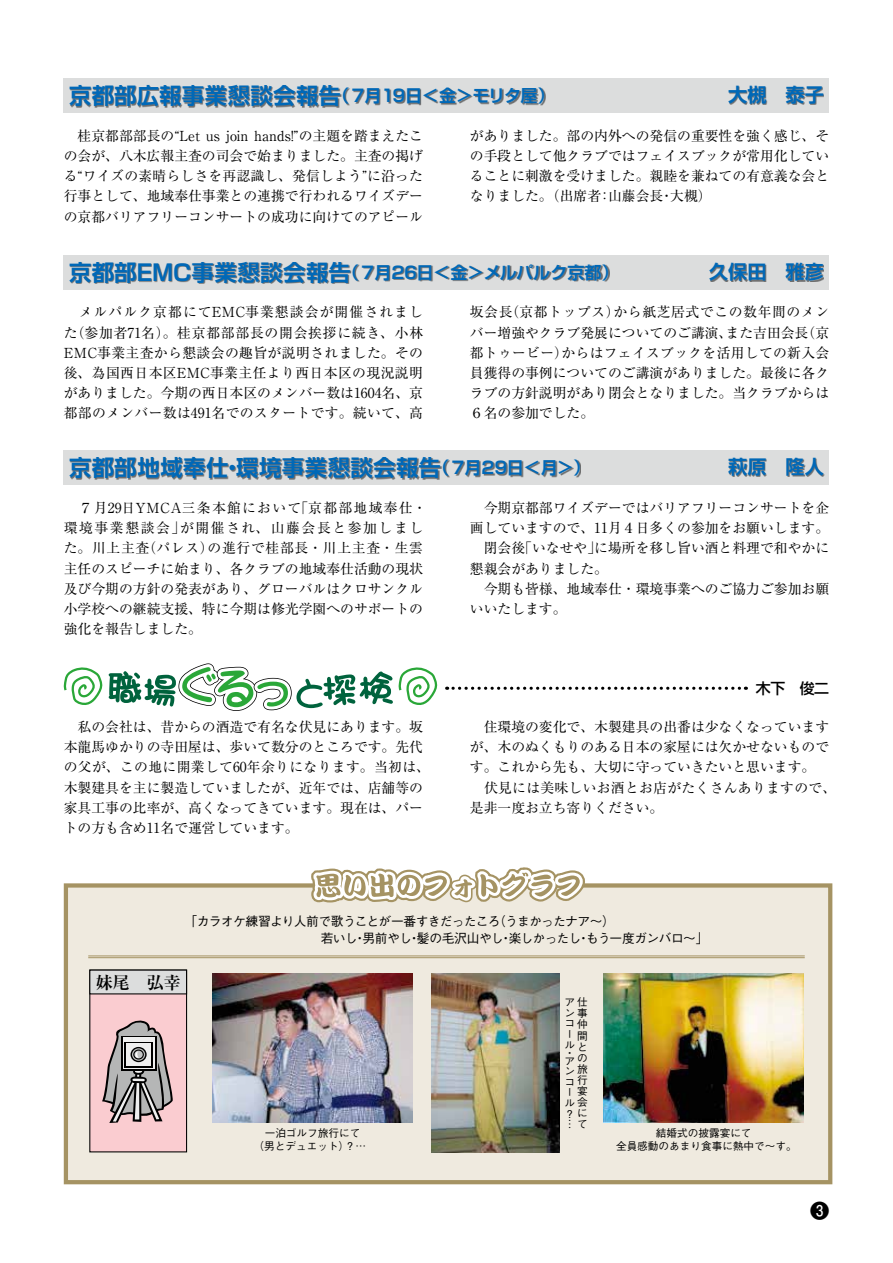
<style>
.page{position:relative;width:893px;height:1263px;background:#fff}
.page>*{position:absolute;margin:0;border:0;box-sizing:border-box;transform-origin:0 0}
.t1{font:700 22.35px "Shin Go Pro De";letter-spacing:.015em;color:#0068b7}
.t2{font:700 19.2px "Shin Go Pro De";color:#0068b7}
.t3{font:700 19.2px "Futo Go B101 Pro";color:#000}
.t4{font:700 16.95px "Shin Go Pro De";letter-spacing:-.005em;color:#0068b7}
.t5{font:700 16.95px "Shin Go Pro De";letter-spacing:-.065em;color:#0068b7}
.t6{font:700 16.95px "Shin Go Pro De";letter-spacing:-.03em;color:#0068b7}
.t7{font:700 16.95px "Ryumin Pro";color:#000}
.t8{font:500 14.85px "Shin Go Pro";color:#000}
.t9{font:13.8px/20.2px "Ryumin Pr 6 N";color:#000}
.t10{font:13.8px/20.2px "Ryumin Pro";color:#000}
.t11{font:13.8px/20.2px "Ryumin Pr 6 N";letter-spacing:.095em;color:#000}
.t12{font:13.8px/20.2px "Ryumin Pr 6 N";letter-spacing:.02em;color:#000}
.t13{font:13.8px "Ryumin Pr 6 N";letter-spacing:.05em;color:#000}
.t14{font:13.8px "Ryumin Pr 6 N";letter-spacing:.045em;color:#000}
.t15{font:13.8px "Ryumin Pr 6 N";letter-spacing:.115em;color:#000}
.t16{font:500 12.75px "Gothic BBB Pro";letter-spacing:-.05em;color:#000}
.t17{font:500 10.65px/11.1px "Gothic BBB Pr 5";color:#000}
</style>
<div class="page">
<div style="left:64px;top:79px;width:765px;height:34px;background:#dcdddd"></div>
<div style="left:64px;top:255px;width:765px;height:34px;background:#dcdddd"></div>
<div style="left:64px;top:451px;width:765px;height:34px;background:#dcdddd"></div>
<div style="left:70px;top:86px;width:475px;height:21px;background:#000;opacity:.5"></div>
<div style="left:70px;top:262px;width:539px;height:22px;background:#000;opacity:.5"></div>
<div style="left:70px;top:458px;width:511px;height:21px;background:#000;opacity:.5"></div>
<div style="left:729px;top:86px;width:95px;height:19px;background:#000;opacity:.5"></div>
<div style="left:710px;top:264px;width:114px;height:18px;background:#000;opacity:.5"></div>
<div style="left:729px;top:458px;width:95px;height:19px;background:#000;opacity:.5"></div>
<div style="left:64px;top:883px;width:768px;height:301px;background:#efeadf;border:4px solid #a59363"></div>
<div style="left:90px;top:970px;width:97px;height:182px;background:#faccd0"></div>
<div style="left:89px;top:969px;width:98px;height:183px;border:1px solid #000"></div>
<div style="left:89px;top:969px;width:98px;height:25px;background:#dcdddd"></div>
<svg style="left:102px;top:1020px;width:71px;height:103px"></svg>
<svg style="left:311px;top:867px;width:274px;height:35px"></svg>
<img style="left:432px;top:974px;width:127px;height:178px">
<img style="left:604px;top:974px;width:200px;height:149px">
<img style="left:213px;top:974px;width:199px;height:149px">
<svg style="left:64px;top:663px;width:373px;height:48px"></svg>
<svg style="left:447px;top:687px;width:299px;height:3px"></svg>
<hr style="left:88px;top:956px;width:717px;height:1px;background:#a59363">
<hr style="left:88px;top:957px;width:717px;height:1px;background:#a59363">
<h1 class="t1" style="left:69px;top:77px;width:273px">京都部広報事業懇談会報告</h1>
<p class="t5" style="left:332px;top:82px;width:224px">（７月19日＜金＞モリタ屋(</p>
<h2 class="t2" style="left:728px;top:79px;width:97px">大槻　泰子</h2>
<p class="t9" style="left:64px;top:125px;width:361px;text-align:justify">　桂京都部部長の“Let us join hands!”の主題を踏まえたこの会が、八木広報主査の司会で始まりました。主査の掲げる“ワイズの素晴らしさを再認識し、発信しよう”に沿った行事として、地域奉仕事業との連携で行われるワイズデーの京都バリアフリーコンサートの成功に向けてのアピール</p>
<p class="t9" style="left:470px;top:125px;width:361px">がありました。部の内外への発信の重要性を強く感じ、そ</p>
<p class="t9" style="left:470px;top:145px;width:361px">の手段として他クラブではフェイスブックが常用化してい</p>
<p class="t9" style="left:470px;top:165px;width:361px">ることに刺激を受けました。親睦を兼ねての有意義な会と</p>
<p class="t9" style="left:670px;top:185px;width:43px">大槻(</p>
<p class="t9" style="left:470px;top:185px;width:133px">なりました。（出席者</p>
<p class="t9" style="left:608px;top:185px;width:57px">山藤会長</p>
<p class="t9" style="left:598px;top:185px;width:15px">：</p>
<p class="t9" style="left:660px;top:185px;width:15px">・</p>
<h1 class="t1" style="left:69px;top:254px;width:283px">京都部EMC事業懇談会報告</h1>
<p class="t4" style="left:342px;top:258px;width:278px">（７月26日＜金＞メルパルク京都(</p>
<h2 class="t2" style="left:709px;top:256px;width:116px">久保田　雅彦</h2>
<p class="t9" style="left:64px;top:301px;width:361px;text-align:justify">　メルパルク京都にてEMC事業懇談会が開催されまし（た参加者71名）。桂京都部部長の開会挨拶に続き、小林EMC事業主査から懇談会の趣旨が説明されました。その後、為国西日本区EMC事業主任より西日本区の現況説明がありました。今期の西日本区のメンバー数は1604名、京都部のメンバー数は491名でのスタートです。続いて、高</p>
<p class="t9" style="left:506px;top:301px;width:116px">（京都トップス）</p>
<p class="t14" style="left:613px;top:301px;width:217px">から紙芝居式でこの数年間のメン</p>
<p class="t9" style="left:470px;top:301px;width:44px">坂会長</p>
<p class="t9" style="left:801px;top:321px;width:29px">（京</p>
<p class="t9" style="left:725px;top:321px;width:84px">また吉田会長</p>
<p class="t12" style="left:561px;top:321px;width:269px;text-indent:-92px">バー増強やクラブ発展についてのご講演、<br>からはフェイスブックを活用しての新入会</p>
<p class="t9" style="left:470px;top:342px;width:361px">都トゥービー）<br>員獲得の事例についてのご講演がありました。最後に各クラブの方針説明があり閉会となりました。当クラブからは<br>６名の参加でした。</p>
<h1 class="t1" style="left:69px;top:449px;width:373px">京都部地域奉仕環境事業懇談会報告</h1>
<p class="t6" style="left:432px;top:454px;width:160px">（７月29日＜月&lt;(</p>
<h1 class="t1" style="left:221px;top:449px;width:24px">・</h1>
<h2 class="t2" style="left:728px;top:451px;width:97px">萩原　隆人</h2>
<p class="t11" style="left:294px;top:497px;width:134px">「京都部地域奉仕・</p>
<p class="t11" style="left:180px;top:497px;width:245px;text-indent:-116px">　７月29日YMCA三条本館において<br>が開催され、山藤会長と参加しまし</p>
<p class="t15" style="left:64px;top:517px;width:123px">環境事業懇談会」</p>
<p class="t9" style="left:143px;top:537px;width:73px">（パレス）</p>
<p class="t13" style="left:207px;top:537px;width:217px">の進行で桂部長・川上主査・生雲</p>
<p class="t9" style="left:64px;top:537px;width:361px">た。川上主査<br>主任のスピーチに始まり、各クラブの地域奉仕活動の現状及び今期の方針の発表があり、グローバルはクロサンクル小学校への継続支援、特に今期は修光学園へのサポートの強化を報告しました。</p>
<p class="t9" style="left:470px;top:497px;width:361px;text-align:right">　今期京都部ワイズデーではバリアフリーコンサートを企画していますので、11月４日多くの参加をお願いします。に場所を移し旨い酒と料理で和やかに</p>
<p class="t9" style="left:470px;top:537px;width:361px">　閉会後<br>懇親会がありました。<br>　今期も皆様、地域奉仕・環境事業へのご協力ご参加お願いいたします。</p>
<p class="t9" style="left:518px;top:537px;width:84px">「いなせや」</p>
<p class="t8" style="left:756px;top:676px;width:75px">木下　俊二</p>
<p class="t10" style="left:64px;top:716px;width:368px">　私の会社は、昔からの酒造で有名な伏見にあります。坂本龍馬ゆかりの寺田屋は、歩いて数分のところです。先代の父が、この地に開業して60年余りになります。当初は、木製建具を主に製造していましたが、近年では、店舗等の家具工事の比率が、高くなってきています。現在は、パートの方も含め11名で運営しています。</p>
<p class="t10" style="left:470px;top:716px;width:368px">　住環境の変化で、木製建具の出番は少なくなっていますが、木のぬくもりのある日本の家屋には欠かせないものです。これから先も、大切に守っていきたいと思います。<br>　伏見には美味しいお酒とお店がたくさんありますので、是非一度お立ち寄りください。</p>
<p class="t16" style="left:493px;top:910px;width:123px">（うまかったナア~(</p>
<p class="t16" style="left:185px;top:910px;width:318px">「カラオケ練習より人前で歌うことが一番すきだったころ</p>
<p class="t7" style="left:96px;top:969px;width:87px">妹尾　弘幸</p>
<p class="t16" style="left:321px;top:927px;width:389px">若いし男前やし髪の毛沢山やし楽しかったしもう一度ガンバロ～」</p>
<p class="t16" style="left:354px;top:927px;width:14px">・</p>
<p class="t16" style="left:408px;top:927px;width:14px">・</p>
<p class="t16" style="left:500px;top:927px;width:14px">・</p>
<p class="t16" style="left:577px;top:927px;width:14px">・</p>
<p class="t17" style="left:345px;top:1126px;width:23px;line-height:12.8px;text-indent:-80px">一泊ゴルフ旅行にて?...</p>
<p class="t17" style="left:254px;top:1139px;width:97px">（男とデュエット(</p>
<p class="t17" style="left:564px;top:996px;width:25px;text-align:right">ア仕ン事仲<br>間<br>と<br>の<br>旅行<br>宴<br>会<br>に<br>て</p>
<p class="t17" style="left:564px;top:1017px;width:12px;line-height:10.6px">コール</p>
<p class="t17" style="left:564px;top:1046px;width:8px">・</p>
<p class="t17" style="left:564px;top:1054px;width:12px;line-height:10.6px">アンコール</p>
<p class="t17" style="left:564px;top:1107px;width:9px;line-height:10.6px">？…</p>
<p class="t17" style="left:616px;top:1126px;width:182px;line-height:12.8px;text-align:center">結婚式の披露宴にて<br>全員感動のあまり食事に熱中で〜す。</p>
<h2 class="t3" style="left:810px;top:1195px;width:21px">3</h2>
</div>
